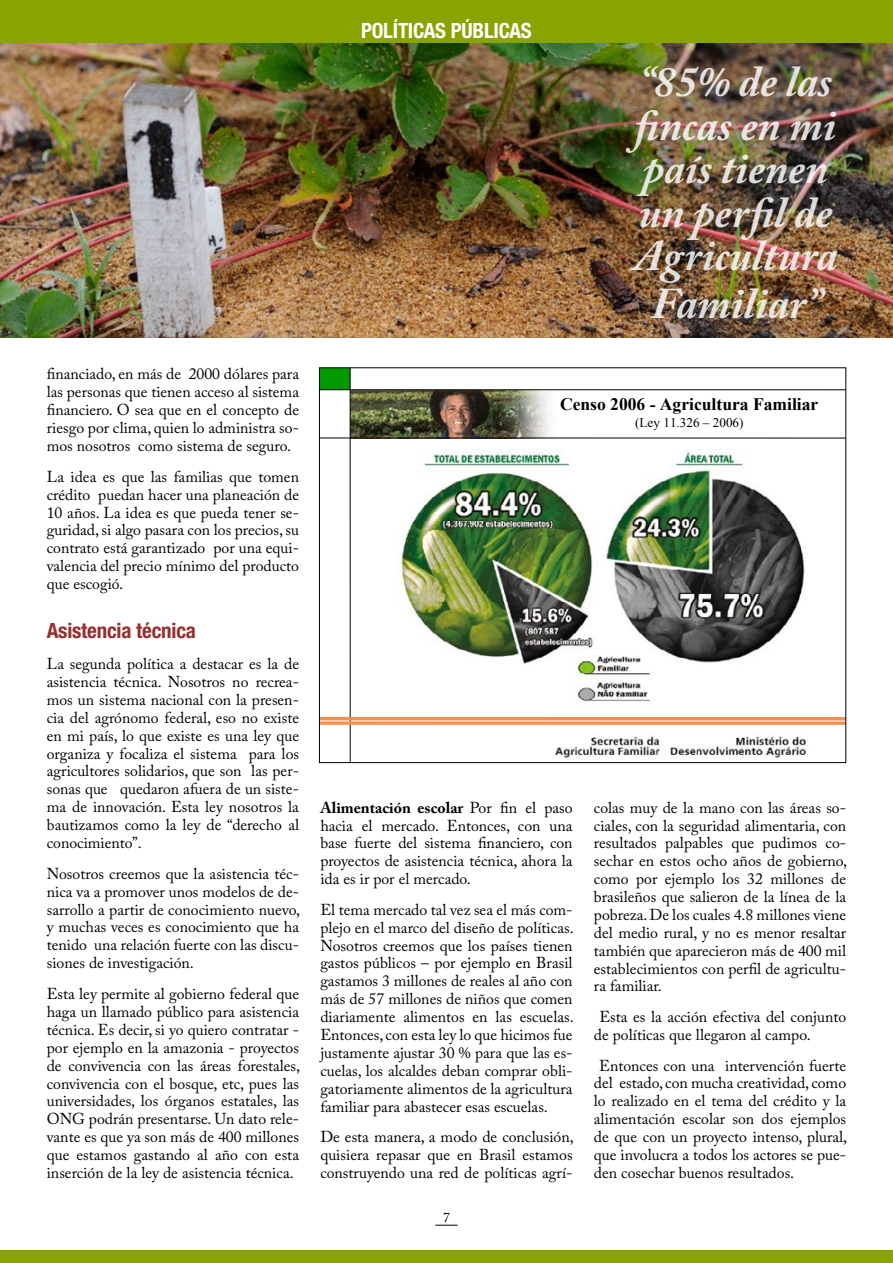
<style>
.page{position:relative;width:893px;height:1263px;background:#fff}
.page>*{position:absolute;margin:0;border:0;box-sizing:border-box;transform-origin:0 0}
.t1{font:italic 700 43.65px/43.5px "Adobe Caslon Pro";color:#fff}
.t2{font:700 condensed 21px "Helvetica Neue LT Std";letter-spacing:-.01em;color:#fff}
.t3{font:700 condensed 21px "Helvetica Neue LT Std";letter-spacing:-.01em;color:#972f2c}
.t4{font:700 17.55px "Times New Roman";color:#000}
.t5{font:15.75px/17.9px "Adobe Caslon Pro";color:#000;text-align:justify}
.t6{font:13.5px "Adobe Caslon Pro";color:#000}
.t7{font:13.2px "Times New Roman";color:#000}
.s1{font-weight:700}
</style>
<div class="page">
<svg style="left:435px;top:1225px;width:23px;height:1px"></svg>
<img style="left:0;top:43px;width:893px;height:295px">
<div style="left:0;top:0;width:893px;height:43px;background:#87a400"></div>
<div style="left:0;top:1250px;width:893px;height:13px;background:#87a400"></div>
<svg style="left:321px;top:369px;width:29px;height:20px"></svg>
<img style="left:351px;top:390px;width:205px;height:48px">
<hr style="left:350px;top:368px;width:1px;height:395px;background:#000">
<hr style="left:319px;top:389px;width:527px;height:1px;background:#000">
<hr style="left:319px;top:438px;width:527px;height:1px;background:#000">
<img style="left:556px;top:736px;width:251px;height:22px">
<svg style="left:321px;top:721px;width:523px;height:4px;background:#f8a16b"></svg>
<hr style="left:319px;top:717px;width:527px;height:3px;background:#f88e4c">
<img style="left:396px;top:449px;width:409px;height:215px">
<img style="left:568px;top:655px;width:93px;height:47px">
<h2 class="t2" style="left:361px;top:18px;width:172px">POLÍTICAS PÚBLICAS</h2>
<h1 class="t1" style="left:634px;top:59px;width:205px">“85% de las fincas en mi país tienen un perfil de<br>Agricultura</h1>
<h1 class="t1" style="left:651px;top:281px;width:172px">Familiar”</h1>
<p class="t5" style="left:47px;top:365px;width:254px">financiado, en más de 2000 dólares para las personas que tienen acceso al sistema financiero. O sea que en el concepto de riesgo por clima, quien lo administra so&shy;mos nosotros como sistema de seguro.</p>
<p class="t5" style="left:47px;top:467px;width:254px">La idea es que las familias que tomen crédito puedan hacer una planeación de 10 años. La idea es que pueda tener se&shy;guridad, si algo pasara con los precios, su contrato está garantizado por una equi&shy;valencia del precio mínimo del producto que escogió.</p>
<h2 class="t3" style="left:47px;top:618px;width:151px">Asistencia técnica</h2>
<p class="t5" style="left:47px;top:655px;width:254px">La segunda política a destacar es la de asistencia técnica. Nosotros no recrea&shy;mos un sistema nacional con la presen&shy;cia del agrónomo federal, eso no existe en mi país, lo que existe es una ley que organiza y focaliza el sistema para los agricultores solidarios, que son las per&shy;sonas que quedaron afuera de un siste&shy;ma de innovación. Esta ley nosotros la bautizamos como la ley de “derecho al conocimiento”.</p>
<p class="t5" style="left:47px;top:864px;width:255px">Nosotros creemos que la asistencia téc&shy;nica va a promover unos modelos de de&shy;sarrollo a partir de conocimiento nuevo, y muchas veces es conocimiento que ha tenido una relación fuerte con las discu&shy;siones de investigación.</p>
<p class="t5" style="left:47px;top:984px;width:255px">Esta ley permite al gobierno federal que haga un llamado público para asistencia técnica. Es decir, si yo quiero contratar - por ejemplo en la amazonia - proyectos de convivencia con las áreas forestales, convivencia con el bosque, etc, pues las universidades, los órganos estatales, las ONG podrán presentarse. Un dato rele&shy;vante es que ya son más de 400 millones que estamos gastando al año con esta inserción de la ley de asistencia técnica.</p>
<p class="t4" style="left:560px;top:395px;width:260px">Censo 2006 - Agricultura Familiar</p>
<p class="t7" style="left:635px;top:418px;width:110px">(Ley 11.326 – 2006)</p>
<p class="t5" style="left:320px;top:798px;width:254px"><span class="s1">Alimentación escolar</span> Por fin el paso hacia el mercado. Entonces, con una base fuerte del sistema financiero, con proyectos de asistencia técnica, ahora la ida es ir por el mercado.</p>
<p class="t5" style="left:320px;top:900px;width:255px">El tema mercado tal vez sea el más com&shy;plejo en el marco del diseño de políticas.<br>Nosotros creemos que los países tienen gastos públicos – por ejemplo en Brasil gastamos 3 millones de reales al año con más de 57 millones de niños que comen diariamente alimentos en las escuelas.<br>Entonces, con esta ley lo que hicimos fue justamente ajustar 30 % para que las es&shy;cuelas, los alcaldes deban comprar obli&shy;gatoriamente alimentos de la agricultura familiar para abastecer esas escuelas.</p>
<p class="t5" style="left:320px;top:1128px;width:255px">De esta manera, a modo de conclusión, quisiera repasar que en Brasil estamos construyendo una red de políticas agrí-</p>
<p class="t6" style="left:443px;top:1209px;width:8px">7</p>
<p class="t5" style="left:594px;top:798px;width:255px">colas muy de la mano con las áreas so&shy;ciales, con la seguridad alimentaria, con resultados palpables que pudimos co&shy;sechar en estos ocho años de gobierno, como por ejemplo los 32 millones de brasileños que salieron de la línea de la pobreza. De los cuales 4.8 millones viene del medio rural, y no es menor resaltar también que aparecieron más de 400 mil establecimientos con perfil de agricultu&shy;ra familiar.</p>
<p class="t5" style="left:594px;top:1008px;width:254px;text-indent:6px">Esta es la acción efectiva del conjunto de políticas que llegaron al campo.</p>
<p class="t5" style="left:594px;top:1056px;width:255px;text-indent:5px">Entonces con una intervención fuerte del estado, con mucha creatividad, como lo realizado en el tema del crédito y la alimentación escolar son dos ejemplos de que con un proyecto intenso, plural, que involucra a todos los actores se pue&shy;den cosechar buenos resultados.</p>
</div>
